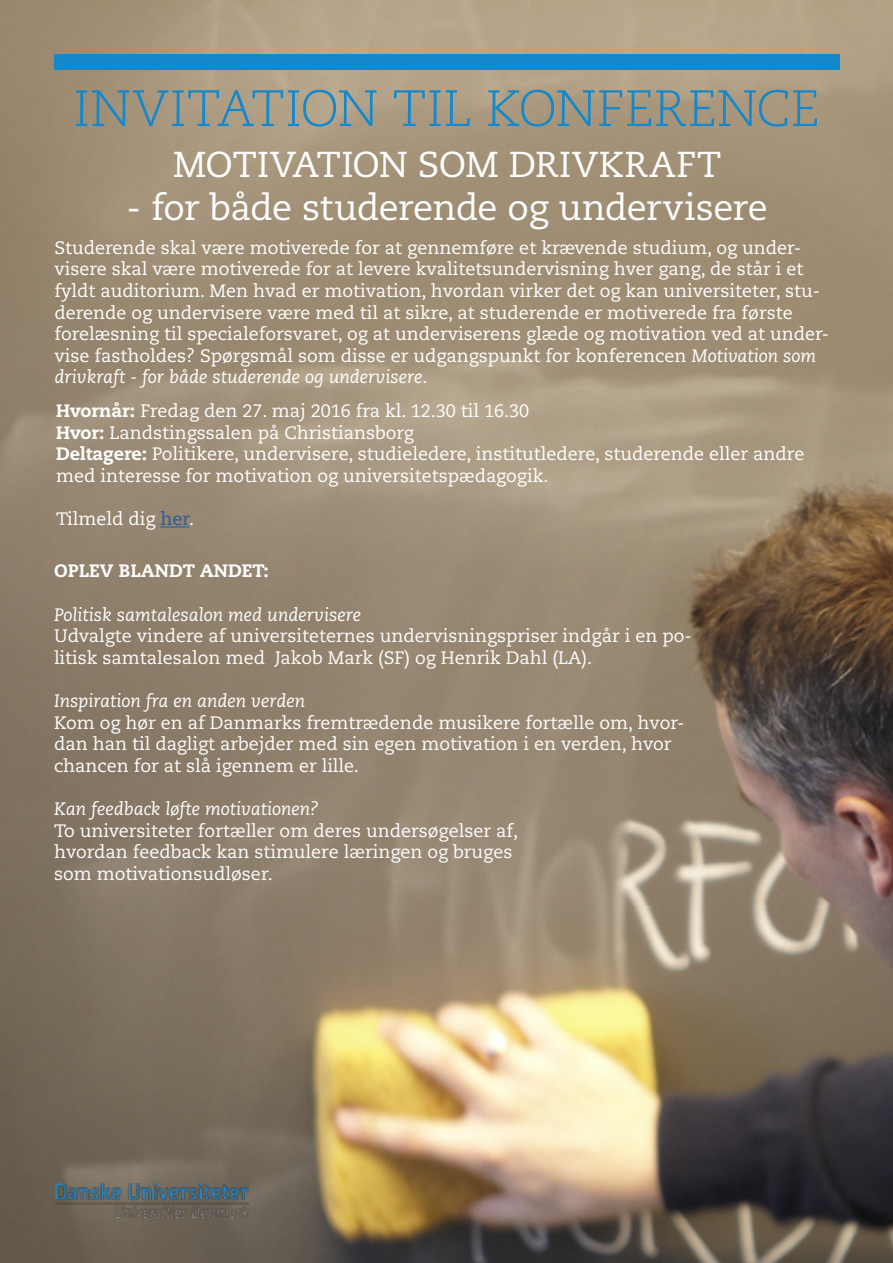
<style>
.page{position:relative;width:893px;height:1263px;background:#fff}
.page>*{position:absolute;margin:0;border:0;box-sizing:border-box;transform-origin:0 0}
.t1{font:300 51px "Caecilia LT Std";letter-spacing:-.005em;color:#1488ca}
.t2{font:36px "Caecilia LT Std";letter-spacing:-.015em;color:#fff}
.t3{font:36px "Caecilia LT Std";letter-spacing:.01em;color:#fff}
.t4{font:18px/21.6px "Caecilia LT Std";color:#fff}
.t5{font:18px/21.6px "Caecilia LT Std";color:#fdfdfd}
.t6{font:italic 18px "Caecilia LT Std";color:#fdfdfd}
.t7{font:800 18px "Caecilia LT Std";color:#fdfdfd}
.s1{font-style:italic}
.s2{font-weight:800}
.s3{color:#275b9b}
</style>
<div class="page">
<img style="left:0;top:0;width:893px;height:1263px">
<img style="left:55px;top:1184px;width:194px;height:33px">
<svg style="left:160px;top:526px;width:29px;height:1px"></svg>
<div style="left:54px;top:54px;width:786px;height:15px;background:#1488ca"></div>
<h1 class="t1" style="left:73px;top:80px;width:748px">INVITATION TIL KONFERENCE</h1>
<h2 class="t3" style="left:173px;top:144px;width:550px">MOTIVATION SOM DRIVKRAFT</h2>
<h2 class="t2" style="left:126px;top:187px;width:643px">- for både studerende og undervisere</h2>
<p class="t4" style="left:54px;top:237px;width:776px">Studerende skal være motiverede for at gennemføre et krævende studium, og under&shy;visere skal være motiverede for at levere kvalitetsundervisning hver gang, de står i et fyldt auditorium. Men hvad er motivation, hvordan virker det og kan universiteter, stu&shy;derende og undervisere være med til at sikre, at studerende er motiverede fra første forelæsning til specialeforsvaret, og at underviserens glæde og motivation ved at under&shy;vise fastholdes? Spørgsmål som disse er udgangspunkt for konferencen <span class="s1">Motivation som drivkraft - for både studerende og undervisere</span>.</p>
<p class="t4" style="left:56px;top:400px;width:750px"><span class="s2">Hvornår:</span> Fredag den 27. maj 2016 fra kl. 12.30 til 16.30<br><span class="s2">Hvor:</span> Landstingssalen på Christiansborg<br><span class="s2">Deltagere:</span> Politikere, undervisere, studieledere, institutledere, studerende eller andre med interesse for motivation og universitetspædagogik.</p>
<p class="t4" style="left:56px;top:508px;width:140px">Tilmeld dig <span class="s3">her</span>.</p>
<p class="t7" style="left:54px;top:560px;width:216px">OPLEV BLANDT ANDET:</p>
<p class="t6" style="left:54px;top:604px;width:308px">Politisk samtalesalon med undervisere</p>
<p class="t5" style="left:54px;top:625px;width:639px">Udvalgte vindere af universiteternes undervisningspriser indgår i en po&shy;litisk samtalesalon med Jakob Mark (SF) og Henrik Dahl (LA).</p>
<p class="t6" style="left:54px;top:690px;width:252px">Inspiration fra en anden verden</p>
<p class="t5" style="left:54px;top:712px;width:632px">Kom og hør en af Danmarks fremtrædende musikere fortælle om, hvor&shy;dan han til dagligt arbejder med sin egen motivation i en verden, hvor chancen for at slå igennem er lille.</p>
<p class="t6" style="left:54px;top:798px;width:266px">Kan feedback løfte motivationen?</p>
<p class="t5" style="left:54px;top:820px;width:465px">To universiteter fortæller om deres undersøgelser af, hvordan feedback kan stimulere læringen og bruges som motivationsudløser.</p>
</div>
